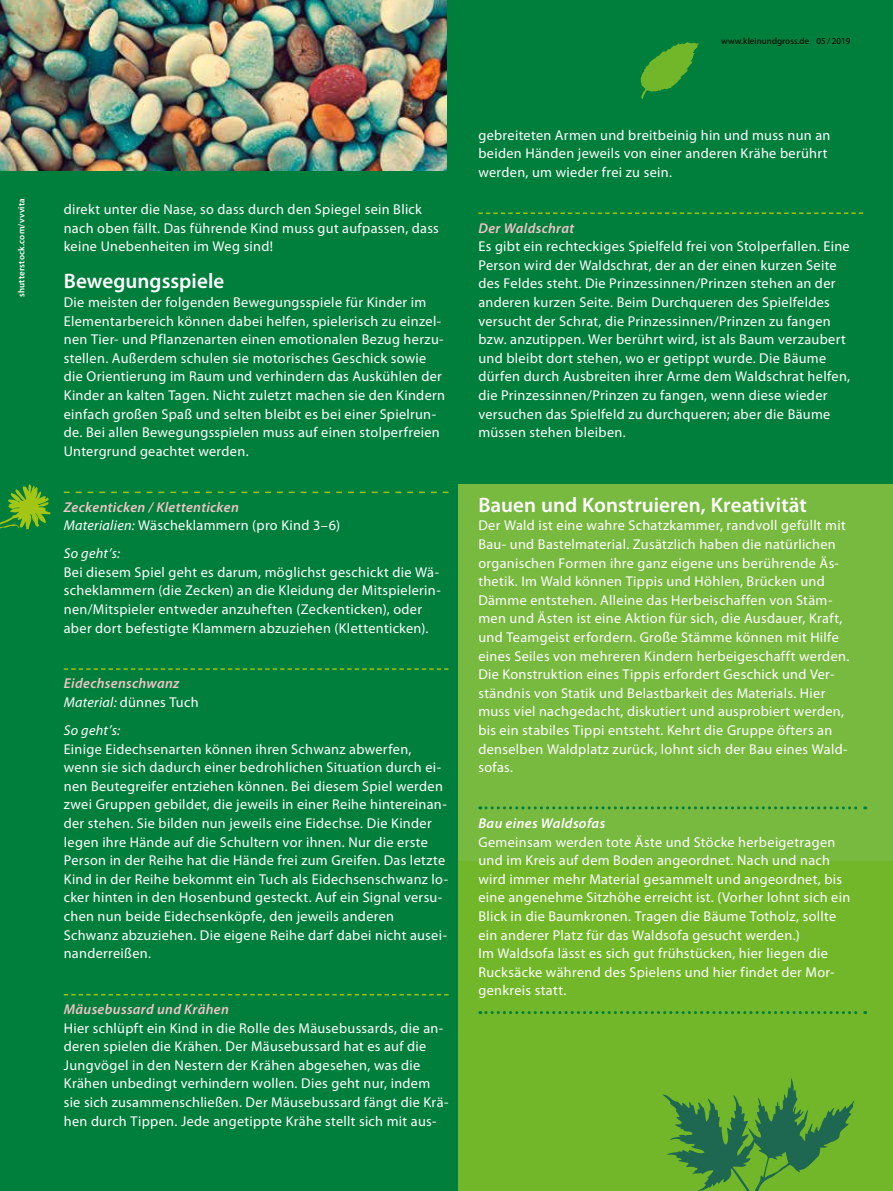
<style>
.page{position:relative;width:893px;height:1191px;background:#fff}
.page>*{position:absolute;margin:0;border:0;box-sizing:border-box;transform-origin:0 0}
.t1{font:600 21px "Myriad Pro";letter-spacing:.005em;color:#fff}
.t2{font:14.25px/18.6px "Myriad Pro";letter-spacing:.025em;color:#fff}
.t3{font:italic 600 14.25px/18.6px "Myriad Pro";letter-spacing:.025em;color:#f0c4c7}
.t4{font:italic 14.25px "Myriad Pro";letter-spacing:.02em;color:#fff}
.t5{font:italic 600 14.25px "Myriad Pro";letter-spacing:.025em;color:#fff}
.t6{font:9px "Myriad Pro";letter-spacing:.01em;color:#000}
.t7{font:600 9px "Myriad Pro";letter-spacing:.02em;color:#fff}
.s1{font-weight:400;color:#fff}
.s2{font-weight:400;font-style:normal;color:#fff}
</style>
<div class="page">
<div style="left:415px;top:0;width:478px;height:1191px;background:#72b729"></div>
<div style="left:415px;top:0;width:478px;height:860px;background:#78b93f"></div>
<div style="left:0;top:0;width:457px;height:1191px;background:#007e3c"></div>
<div style="left:415px;top:0;width:478px;height:484px;background:#007e3c"></div>
<svg style="left:64px;top:491px;width:385px;height:2px"></svg>
<svg style="left:64px;top:668px;width:385px;height:2px"></svg>
<svg style="left:64px;top:994px;width:385px;height:1px"></svg>
<svg style="left:478px;top:212px;width:385px;height:2px"></svg>
<svg style="left:480px;top:806px;width:386px;height:3px"></svg>
<svg style="left:480px;top:1011px;width:386px;height:3px"></svg>
<img style="left:0;top:0;width:446px;height:170px">
<svg style="left:662px;top:1078px;width:193px;height:113px"></svg>
<svg style="left:640px;top:42px;width:59px;height:57px"></svg>
<svg style="left:0;top:484px;width:51px;height:46px"></svg>
<p class="t7" style="left:17px;top:297px;width:100px;rotate:-90deg">shutterstock.com/vvvita</p>
<p class="t6" style="left:721px;top:36px;width:131px">www.kleinundgross.de 05 / 2019</p>
<p class="t2" style="left:64px;top:200px;width:377px">direkt unter die Nase, so dass durch den Spiegel sein Blick nach oben fällt. Das führende Kind muss gut aufpassen, dass keine Unebenheiten im Weg sind!</p>
<h1 class="t1" style="left:64px;top:270px;width:162px">Bewegungsspiele</h1>
<p class="t2" style="left:64px;top:293px;width:383px">Die meisten der folgenden Bewegungsspiele für Kinder im Elementarbereich können dabei helfen, spielerisch zu einzel&shy;nen Tier- und Pflanzenarten einen emotionalen Bezug herzu&shy;stellen. Außerdem schulen sie motorisches Geschick sowie die Orientierung im Raum und verhindern das Auskühlen der Kinder an kalten Tagen. Nicht zuletzt machen sie den Kindern einfach großen Spaß und selten bleibt es bei einer Spielrun&shy;de. Bei allen Bewegungsspielen muss auf einen stolperfreien Untergrund geachtet werden.</p>
<p class="t3" style="left:64px;top:498px;width:278px">Zeckenticken / Klettenticken<br><span class="s1">Materialien:</span> <span class="s2">Wäscheklammern (pro Kind 3–6)</span></p>
<p class="t4" style="left:64px;top:546px;width:58px">So geht’s:</p>
<p class="t2" style="left:64px;top:563px;width:379px">Bei diesem Spiel geht es darum, möglichst geschickt die Wä&shy;scheklammern (die Zecken) an die Kleidung der Mitspielerin&shy;nen/Mitspieler entweder anzuheften (Zeckenticken), oder aber dort befestigte Klammern abzuziehen (Klettenticken).</p>
<p class="t3" style="left:64px;top:674px;width:136px">Eidechsenschwanz<br><span class="s1">Material:</span> <span class="s2">dünnes Tuch</span></p>
<p class="t4" style="left:64px;top:722px;width:58px">So geht’s:</p>
<p class="t2" style="left:64px;top:739px;width:386px">Einige Eidechsenarten können ihren Schwanz abwerfen, wenn sie sich dadurch einer bedrohlichen Situation durch ei&shy;nen Beutegreifer entziehen können. Bei diesem Spiel werden zwei Gruppen gebildet, die jeweils in einer Reihe hintereinan&shy;der stehen. Sie bilden nun jeweils eine Eidechse. Die Kinder legen ihre Hände auf die Schultern vor ihnen. Nur die erste Person in der Reihe hat die Hände frei zum Greifen. Das letzte Kind in der Reihe bekommt ein Tuch als Eidechsenschwanz lo&shy;cker hinten in den Hosenbund gesteckt. Auf ein Signal versu&shy;chen nun beide Eidechsenköpfe, den jeweils anderen Schwanz abzuziehen. Die eigene Reihe darf dabei nicht ausei&shy;nanderreißen.</p>
<p class="t3" style="left:64px;top:1000px;width:167px">Mäusebussard und Krähen</p>
<p class="t2" style="left:64px;top:1019px;width:386px">Hier schlüpft ein Kind in die Rolle des Mäusebussards, die an&shy;deren spielen die Krähen. Der Mäusebussard hat es auf die Jungvögel in den Nestern der Krähen abgesehen, was die Krähen unbedingt verhindern wollen. Dies geht nur, indem sie sich zusammenschließen. Der Mäusebussard fängt die Krä&shy;hen durch Tippen. Jede angetippte Krähe stellt sich mit aus-</p>
<p class="t2" style="left:478px;top:126px;width:353px">gebreiteten Armen und breitbeinig hin und muss nun an beiden Händen jeweils von einer anderen Krähe berührt werden, um wieder frei zu sein.</p>
<p class="t3" style="left:478px;top:219px;width:97px">Der Waldschrat</p>
<p class="t2" style="left:478px;top:237px;width:373px">Es gibt ein rechteckiges Spielfeld frei von Stolperfallen. Eine Person wird der Waldschrat, der an der einen kurzen Seite des Feldes steht. Die Prinzessinnen/Prinzen stehen an der anderen kurzen Seite. Beim Durchqueren des Spielfeldes versucht der Schrat, die Prinzessinnen/Prinzen zu fangen bzw. anzutippen. Wer berührt wird, ist als Baum verzaubert und bleibt dort stehen, wo er getippt wurde. Die Bäume dürfen durch Ausbreiten ihrer Arme dem Waldschrat helfen, die Prinzessinnen/Prinzen zu fangen, wenn diese wieder versuchen das Spielfeld zu durchqueren; aber die Bäume müssen stehen bleiben.</p>
<h1 class="t1" style="left:478px;top:493px;width:330px">Bauen und Konstruieren, Kreativität</h1>
<p class="t2" style="left:478px;top:516px;width:372px">Der Wald ist eine wahre Schatzkammer, randvoll gefüllt mit Bau- und Bastelmaterial. Zusätzlich haben die natürlichen organischen Formen ihre ganz eigene uns berührende Äs&shy;thetik. Im Wald können Tippis und Höhlen, Brücken und Dämme entstehen. Alleine das Herbeischaffen von Stäm&shy;men und Ästen ist eine Aktion für sich, die Ausdauer, Kraft, und Teamgeist erfordern. Große Stämme können mit Hilfe eines Seiles von mehreren Kindern herbeigeschafft werden.<br>Die Konstruktion eines Tippis erfordert Geschick und Ver&shy;ständnis von Statik und Belastbarkeit des Materials. Hier muss viel nachgedacht, diskutiert und ausprobiert werden, bis ein stabiles Tippi entsteht. Kehrt die Gruppe öfters an denselben Waldplatz zurück, lohnt sich der Bau eines Wald&shy;sofas.</p>
<p class="t5" style="left:478px;top:815px;width:128px">Bau eines Waldsofas</p>
<p class="t2" style="left:478px;top:833px;width:373px">Gemeinsam werden tote Äste und Stöcke herbeigetragen und im Kreis auf dem Boden angeordnet. Nach und nach wird immer mehr Material gesammelt und angeordnet, bis eine angenehme Sitzhöhe erreicht ist. (Vorher lohnt sich ein Blick in die Baumkronen. Tragen die Bäume Totholz, sollte ein anderer Platz für das Waldsofa gesucht werden.)<br>Im Waldsofa lässt es sich gut frühstücken, hier liegen die Rucksäcke während des Spielens und hier findet der Mor&shy;genkreis statt.</p>
</div>
